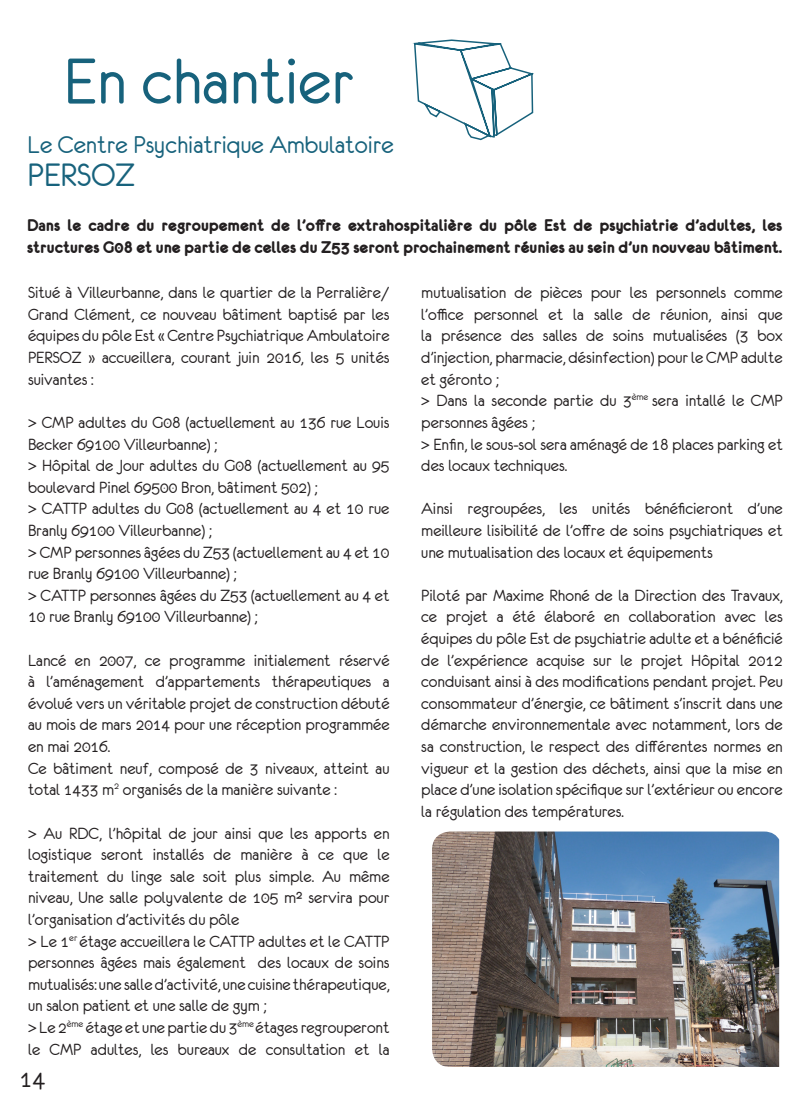
<style>
.page{position:relative;width:808px;height:1106px;background:#fff}
.page>*{position:absolute;margin:0;border:0;box-sizing:border-box;transform-origin:0 0}
.t1{font:72px "Eurofurenceregular";color:#17627c}
.t2{font:36px "Eurofurenceregular";color:#17627c}
.t3{font:27px "Eurofurenceregular";color:#17627c}
.t4{font:27px "Eurofurenceregular";color:#231f20}
.t5{font:18px/21.6px "Eurofurenceregular";color:#231f20}
.t6{font:18px/21.6px "Eurofurencebold";color:#231f20}
</style>
<div class="page">
<svg style="left:412px;top:39px;width:122px;height:102px"></svg>
<img style="left:432px;top:831px;width:347px;height:235px">
<p class="t1" style="left:64px;top:45px;width:292px">En chantier</p>
<p class="t3" style="left:28px;top:131px;width:368px">Le Centre Psychiatrique Ambulatoire</p>
<p class="t2" style="left:28px;top:157px;width:109px">PERSOZ</p>
<p class="t6" style="left:27px;top:214px;width:757px">Dans le cadre du regroupement de l’offre extrahospitalière du pôle Est de psychiatrie d’adultes, les structures G08 et une partie de celles du Z53 seront prochainement réunies au sein d’un nouveau bâtiment.</p>
<p class="t5" style="left:28px;top:282px;width:363px;text-align:justify">Situé à Villeurbanne, dans le quartier de la Perralière/ Grand Clément, ce nouveau bâtiment baptisé par les équipes du pôle Est « Centre Psychiatrique Ambulatoire PERSOZ » accueillera, courant juin 2016, les 5 unités suivantes :</p>
<p class="t5" style="left:28px;top:411px;width:363px">&gt; CMP adultes du G08 (actuellement au 136 rue Louis<br>Becker 69100 Villeurbanne) ;</p>
<p class="t5" style="left:28px;top:455px;width:363px">&gt; Hôpital de Jour adultes du G08 (actuellement au 95 boulevard Pinel 69500 Bron, bâtiment 502) ;</p>
<p class="t5" style="left:28px;top:498px;width:363px">&gt; CATTP adultes du G08 (actuellement au 4 et 10 rue<br>Branly 69100 Villeurbanne) ;</p>
<p class="t5" style="left:28px;top:541px;width:363px">&gt; CMP personnes âgées du Z53 (actuellement au 4 et 10 rue Branly 69100 Villeurbanne) ;</p>
<p class="t5" style="left:28px;top:584px;width:363px">&gt; CATTP personnes âgées du Z53 (actuellement au 4 et<br>10 rue Branly 69100 Villeurbanne) ;</p>
<p class="t5" style="left:28px;top:649px;width:363px;text-align:justify">Lancé en 2007, ce programme initialement réservé à l’aménagement d’appartements thérapeutiques a évolué vers un véritable projet de construction débuté au mois de mars 2014 pour une réception programmée en mai 2016.</p>
<p class="t5" style="left:28px;top:757px;width:363px">Ce bâtiment neuf, composé de 3 niveaux, atteint au total 1433 m<sup>2</sup> organisés de la manière suivante :</p>
<p class="t5" style="left:28px;top:822px;width:363px;text-align:justify">&gt; Au RDC, l’hôpital de jour ainsi que les apports en logistique seront installés de manière à ce que le traitement du linge sale soit plus simple. Au même niveau, Une salle polyvalente de 105 m² servira pour l’organisation d’activités du pôle</p>
<p class="t5" style="left:28px;top:930px;width:363px;text-align:justify">&gt; Le 1<sup>er</sup> étage accueillera le CATTP adultes et le CATTP personnes âgées mais également des locaux de soins mutualisés: une salle d’activité, une cuisine thérapeutique, un salon patient et une salle de gym ;</p>
<p class="t5" style="left:28px;top:1016px;width:363px">&gt; Le 2<sup>ème</sup> étage et une partie du 3<sup>ème</sup> étages regrouperont le CMP adultes, les bureaux de consultation et la</p>
<h3 class="t4" style="left:20px;top:1064px;width:27px">14</h3>
<p class="t5" style="left:421px;top:282px;width:363px;text-align:justify">mutualisation de pièces pour les personnels comme l’office personnel et la salle de réunion, ainsi que la présence des salles de soins mutualisées (3 box d’injection, pharmacie, désinfection) pour le CMP adulte et géronto ;</p>
<p class="t5" style="left:421px;top:390px;width:363px">&gt; Dans la seconde partie du 3<sup>ème</sup> sera intallé le CMP personnes âgées ;</p>
<p class="t5" style="left:421px;top:433px;width:363px">&gt; Enfin, le sous-sol sera aménagé de 18 places parking et des locaux techniques.</p>
<p class="t5" style="left:421px;top:498px;width:363px;text-align:justify">Ainsi regroupées, les unités bénéficieront d’une meilleure lisibilité de l’offre de soins psychiatriques et une mutualisation des locaux et équipements</p>
<p class="t5" style="left:421px;top:584px;width:363px;text-align:justify">Piloté par Maxime Rhoné de la Direction des Travaux, ce projet a été élaboré en collaboration avec les équipes du pôle Est de psychiatrie adulte et a bénéficié de l’expérience acquise sur le projet Hôpital 2012 conduisant ainsi à des modifications pendant projet. Peu consommateur d’énergie, ce bâtiment s’inscrit dans une démarche environnementale avec notamment, lors de sa construction, le respect des différentes normes en vigueur et la gestion des déchets, ainsi que la mise en place d’une isolation spécifique sur l’extérieur ou encore la régulation des températures.</p>
</div>
